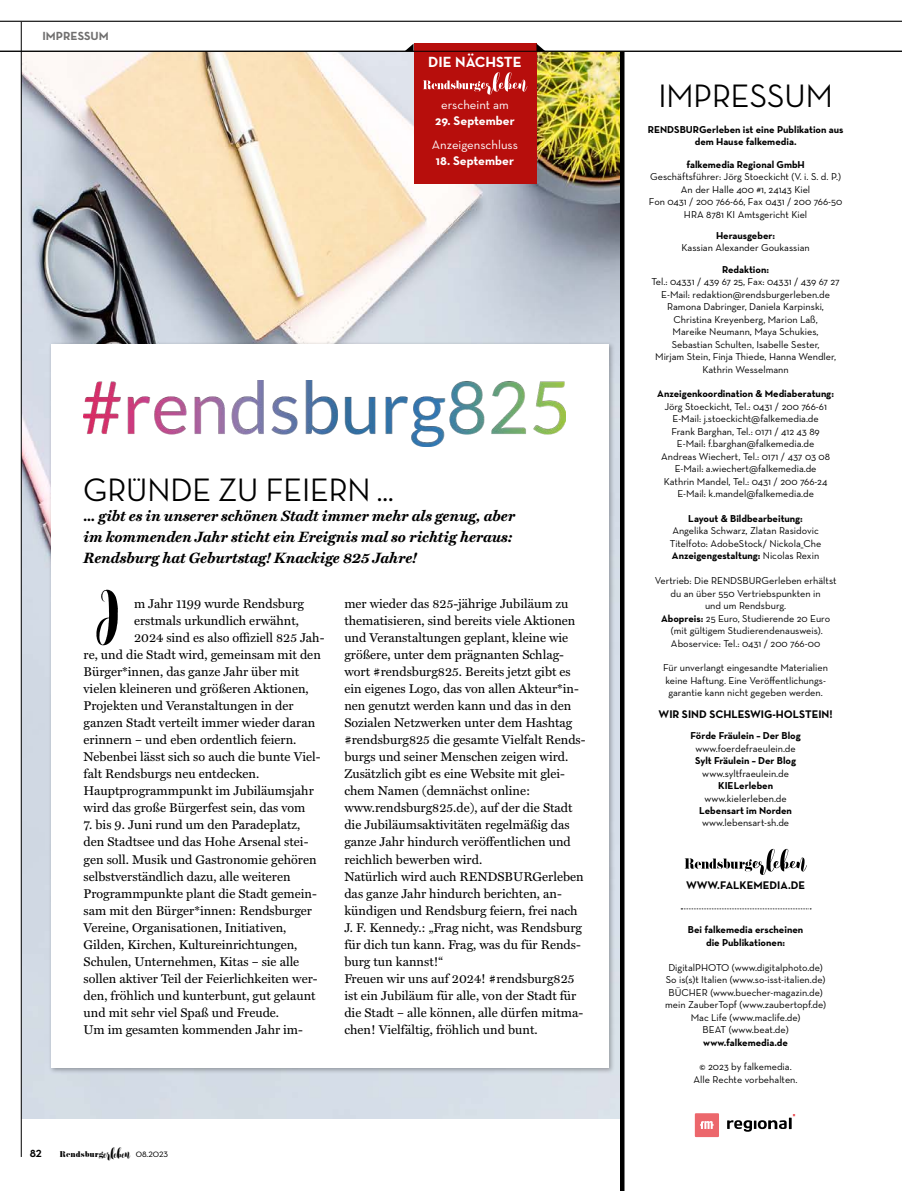
<style>
.page{position:relative;width:902px;height:1191px;background:#fff}
.page>*{position:absolute;margin:0;border:0;box-sizing:border-box;transform-origin:0 0}
.t1{font:71.4px "Willona Brush";color:#000}
.t2{font:500 33px "Neutra Disp";color:#000}
.t3{font:italic 700 15px/20.5px "Miller Text";color:#000}
.t4{font:700 15px "Neutra Text";color:#fff}
.t5{font:700 13.5px "Neutra Disp";color:#000}
.t6{font:12.75px/17px "Miller Text";color:#000}
.t7{font:12.75px "Neutra Text";color:#fff}
.t8{font:700 12.75px "Neutra Text";color:#fff}
.t9{font:700 12px "Neutra Text";color:#706f6f}
.t10{font:700 11.25px "Neutra Text";color:#000}
.t11{font:10.2px/12.5px "Neutra Text";color:#000;text-align:center}
.t12{font:700 10.2px/12.5px "Neutra Text";color:#000;text-align:center}
.t13{font:7.5px "Pistilli";color:#000}
.s1{font-family:"Willona Brush";font-size:14.55px}
.s2{font-family:"Neutra Disp";font-weight:500;font-size:10.5px}
.s3{font-weight:700}
</style>
<div class="page">
<img style="left:22px;top:52px;width:598px;height:1066px">
<div style="left:48px;top:341px;width:566px;height:733px;background:#000;opacity:.3"></div>
<div style="left:51px;top:344px;width:557px;height:723px;background:#fff"></div>
<div style="left:413px;top:44px;width:123px;height:140px;background:#b70e0c"></div>
<svg style="left:405px;top:44px;width:8px;height:7px"></svg>
<svg style="left:536px;top:44px;width:9px;height:7px"></svg>
<svg style="left:681px;top:908px;width:130px;height:1px"></svg>
<svg style="left:684px;top:849px;width:122px;height:26px"></svg>
<svg style="left:727px;top:1114px;width:68px;height:17px"></svg>
<div style="left:694px;top:1113px;width:25px;height:24px;background:#ec676c"></div>
<svg style="left:700px;top:1121px;width:13px;height:8px"></svg>
<svg style="left:423px;top:72px;width:104px;height:23px"></svg>
<img style="left:84px;top:381px;width:481px;height:65px">
<hr style="left:0;top:21px;width:901px;height:1px;background:#000">
<hr style="left:21px;top:22px;width:1px;height:1135px;background:#000">
<hr style="left:0;top:51px;width:901px;height:1px;background:#000">
<hr style="left:620px;top:51px;width:4px;height:1140px;background:#000">
<p class="t9" style="left:43px;top:29px;width:13px">Impressum</p>
<p class="t4" style="left:428px;top:52px;width:95px">DIE NÄCHSTE</p>
<p class="t7" style="left:441px;top:97px;width:69px">erscheint am</p>
<p class="t8" style="left:435px;top:112px;width:81px">29. September</p>
<p class="t7" style="left:432px;top:137px;width:88px">Anzeigenschluss</p>
<p class="t8" style="left:436px;top:153px;width:80px">18. September</p>
<h2 class="t2" style="left:84px;top:471px;width:311px">GRÜNDE ZU FEIERN …</h2>
<p class="t3" style="left:84px;top:506px;width:433px">… gibt es in unserer schönen Stadt immer mehr als genug, aber im kommenden Jahr sticht ein Ereignis mal so richtig heraus:<br>Rendsburg hat Geburtstag! Knackige 825 Jahre!</p>
<h1 class="t1" style="left:96px;top:566px;width:25px">I</h1>
<p class="t6" style="left:134px;top:596px;width:171px">m Jahr 1199 wurde Rendsburg</p>
<p class="t6" style="left:344px;top:596px;width:243px">mer wieder das 825-jährige Jubiläum zu thematisieren, sind bereits viele Aktionen und Veranstaltungen geplant, kleine wie größere, unter dem prägnanten Schlag&shy;wort #rendsburg825. Bereits jetzt gibt es ein eigenes Logo, das von allen Akteur*in&shy;nen genutzt werden kann und das in den Sozialen Netzwerken unter dem Hashtag #rendsburg825 die gesamte Vielfalt Rends&shy;burgs und seiner Menschen zeigen wird.<br>Zusätzlich gibt es eine Website mit glei&shy;chem Namen (demnächst online: www.rendsburg825.de), auf der die Stadt die Jubiläumsaktivitäten regelmäßig das ganze Jahr hindurch veröffentlichen und reichlich bewerben wird.<br>Natürlich wird auch RENDSBURGerleben das ganze Jahr hindurch berichten, an&shy;kündigen und Rendsburg feiern, frei nach J. F. Kennedy.: „Frag nicht, was Rendsburg für dich tun kann. Frag, was du für Rends&shy;burg tun kannst!“<br>Freuen wir uns auf 2024! #rendsburg825 ist ein Jubiläum für alle, von der Stadt für die Stadt – alle können, alle dürfen mitma&shy;chen! Vielfältig, fröhlich und bunt.</p>
<p class="t6" style="left:134px;top:613px;width:166px">erstmals urkundlich erwähnt,</p>
<p class="t6" style="left:134px;top:630px;width:192px">2024 sind es also offiziell 825 Jah-</p>
<p class="t6" style="left:84px;top:647px;width:239px">re, und die Stadt wird, gemeinsam mit den</p>
<p class="t6" style="left:84px;top:664px;width:217px">Bürger*innen, das ganze Jahr über mit</p>
<p class="t6" style="left:84px;top:681px;width:227px">vielen kleineren und größeren Aktionen,</p>
<p class="t6" style="left:84px;top:698px;width:211px">Projekten und Veranstaltungen in der</p>
<p class="t6" style="left:84px;top:715px;width:233px">ganzen Stadt verteilt immer wieder daran</p>
<p class="t6" style="left:84px;top:732px;width:214px">erinnern – und eben ordentlich feiern.</p>
<p class="t6" style="left:84px;top:749px;width:238px">Nebenbei lässt sich so auch die bunte Viel-</p>
<p class="t6" style="left:84px;top:766px;width:177px">falt Rendsburgs neu entdecken.</p>
<p class="t6" style="left:84px;top:783px;width:232px">Hauptprogrammpunkt im Jubiläumsjahr</p>
<p class="t6" style="left:84px;top:800px;width:223px">wird das große Bürgerfest sein, das vom</p>
<p class="t6" style="left:84px;top:817px;width:235px">7. bis 9. Juni rund um den Paradeplatz, den Stadtsee und das Hohe Arsenal stei&shy;gen soll. Musik und Gastronomie gehören selbstverständlich dazu, alle weiteren Programmpunkte plant die Stadt gemein&shy;sam mit den Bürger*innen: Rendsburger Vereine, Organisationen, Initiativen, Gilden, Kirchen, Kultureinrichtungen, Schulen, Unternehmen, Kitas – sie alle sollen aktiver Teil der Feierlichkeiten wer&shy;den, fröhlich und kunterbunt, gut gelaunt und mit sehr viel Spaß und Freude.<br>Um im gesamten kommenden Jahr im-</p>
<p class="t5" style="left:30px;top:1144px;width:14px">82</p>
<p class="t13" style="left:60px;top:1149px;width:110px">Rendsburg<span class="s1">erleben</span> <span class="s2">08.2023</span></p>
<h2 class="t2" style="left:658px;top:77px;width:176px">IMPRESSUM</h2>
<p class="t12" style="left:647px;top:123px;width:197px">RENDSBURGerleben ist eine Publikation aus dem Hause falkemedia.</p>
<p class="t12" style="left:686px;top:158px;width:120px">falkemedia Regional GmbH</p>
<p class="t11" style="left:649px;top:170px;width:195px">Geschäftsführer: Jörg Stoeckicht (V. i. S. d. P.)<br>An der Halle 400 #1, 24143 Kiel<br>Fon 0431 / 200 766-66, Fax 0431 / 200 766-50<br>HRA 8781 KI Amtsgericht Kiel</p>
<p class="t12" style="left:716px;top:229px;width:61px">Herausgeber:</p>
<p class="t11" style="left:681px;top:242px;width:130px">Kassian Alexander Goukassian</p>
<p class="t12" style="left:722px;top:263px;width:48px">Redaktion:</p>
<p class="t11" style="left:651px;top:275px;width:190px">Tel.: 04331 / 439 67 25, Fax: 04331 / 439 67 27<br>E-Mail: redaktion@rendsburgerleben.de Ramona Dabringer, Daniela Karpinski, Christina Kreyenberg, Marion Laß,<br>Mareike Neumann, Maya Schukies, Sebastian Schulten, Isabelle Sester,<br>Mirjam Stein, Finja Thiede, Hanna Wendler, Kathrin Wesselmann</p>
<p class="t12" style="left:657px;top:387px;width:178px">Anzeigenkoordination &amp; Mediaberatung:</p>
<p class="t11" style="left:661px;top:400px;width:170px">Jörg Stoeckicht, Tel.: 0431 / 200 766-61<br>E-Mail: j.stoeckicht@falkemedia.de Frank Barghan, Tel.: 0171 / 412 43 89<br>E-Mail: f.barghan@falkemedia.de Andreas Wiechert, Tel.: 0171 / 437 03 08<br>E-Mail: a.wiechert@falkemedia.de Kathrin Mandel, Tel.: 0431 / 200 766-24<br>E-Mail: k.mandel@falkemedia.de</p>
<p class="t12" style="left:688px;top:512px;width:116px">Layout &amp; Bildbearbeitung:</p>
<p class="t11" style="left:669px;top:524px;width:153px;text-align:left">Angelika Schwarz, Zlatan Rasidovic<br>Titelfoto: AdobeStock/ Nickola_Che<br><span class="s3">Anzeigengestaltung:</span> Nicolas Rexin</p>
<p class="t11" style="left:654px;top:574px;width:183px">Vertrieb: Die RENDSBURGerleben erhältst du an über 550 Vertriebspunkten in<br>und um Rendsburg.<br><span class="s3">Abopreis:</span> 25 Euro, Studierende 20 Euro (mit gültigem Studierendenausweis).<br>Aboservice: Tel.: 0431 / 200 766-00</p>
<p class="t11" style="left:663px;top:661px;width:166px;text-align:left">Für unverlangt eingesandte Materialien keine Haftung. Eine Veröffentlichungs&shy;garantie kann nicht gegeben werden.</p>
<p class="t10" style="left:658px;top:707px;width:176px">WIR SIND SCHLESWIG-HOLSTEIN!</p>
<p class="t12" style="left:690px;top:729px;width:112px">Förde Fräulein – Der Blog</p>
<p class="t11" style="left:695px;top:742px;width:102px">www.foerdefraeulein.de</p>
<p class="t12" style="left:695px;top:754px;width:102px">Sylt Fräulein – Der Blog</p>
<p class="t11" style="left:702px;top:767px;width:88px">www.syltfraeulein.de</p>
<p class="t12" style="left:718px;top:779px;width:57px">KIELerleben</p>
<p class="t11" style="left:704px;top:791px;width:84px">www.kielerleben.de</p>
<p class="t12" style="left:699px;top:804px;width:94px">Lebensart im Norden</p>
<p class="t11" style="left:702px;top:816px;width:89px">www.lebensart-sh.de</p>
<p class="t10" style="left:686px;top:878px;width:121px">WWW.FALKEMEDIA.DE</p>
<p class="t12" style="left:687px;top:923px;width:117px">Bei falkemedia erscheinen die Publikationen:</p>
<p class="t11" style="left:665px;top:961px;width:162px">DigitalPHOTO (www.digitalphoto.de)<br>So is(s)t Italien (www.so-isst-italien.de)<br>BÜCHER (www.buecher-magazin.de) mein ZauberTopf (www.zaubertopf.de)<br>Mac Life (www.maclife.de)<br>BEAT (www.beat.de)</p>
<p class="t12" style="left:703px;top:1035px;width:86px">www.falkemedia.de</p>
<p class="t11" style="left:693px;top:1060px;width:105px">© 2023 by falkemedia.<br>Alle Rechte vorbehalten.</p>
</div>
